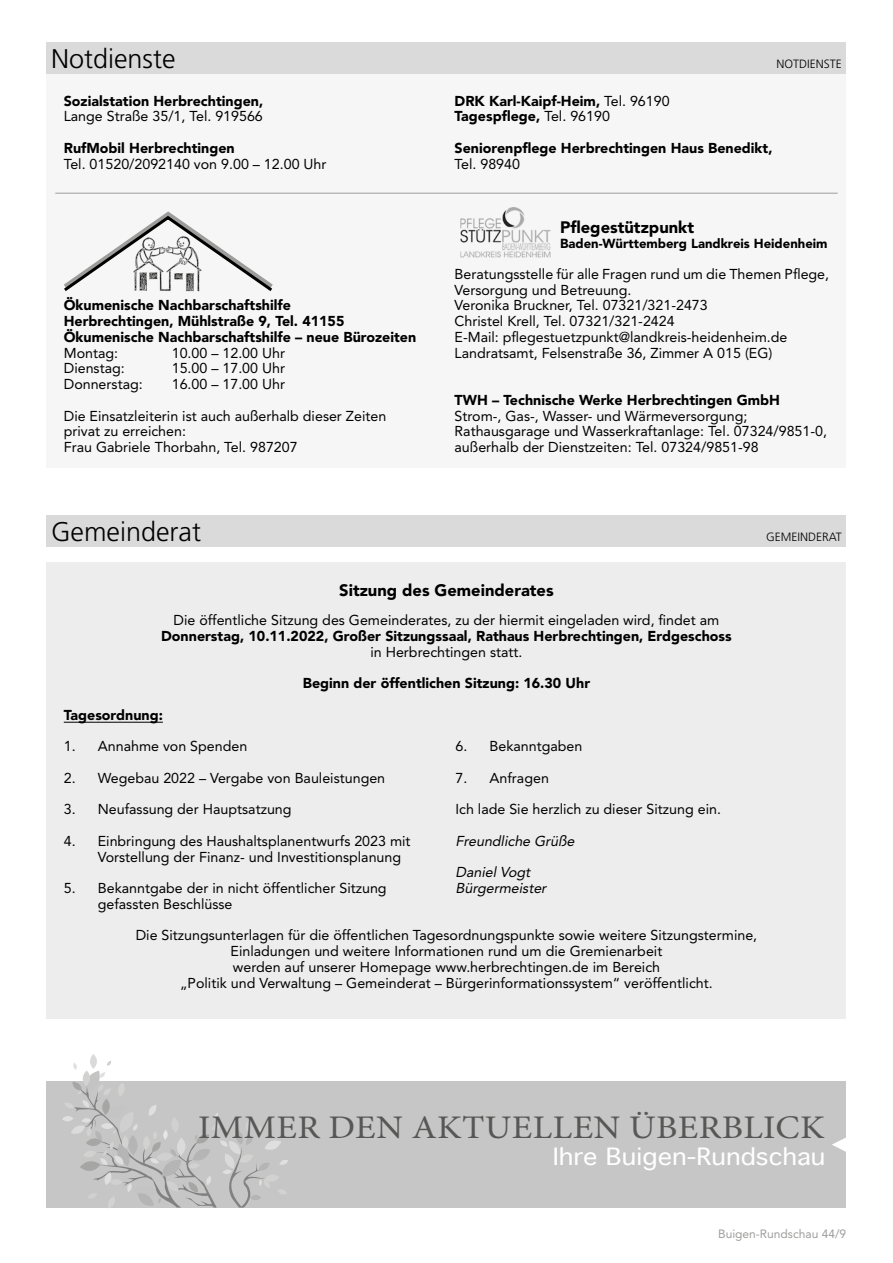
<style>
.page{position:relative;width:893px;height:1263px;background:#fff}
.page>*{position:absolute;margin:0;border:0;box-sizing:border-box;transform-origin:0 0}
.t1{font:33px "Minion Pro";letter-spacing:.01em;color:#575756;scale:1.1 1}
.t2{font:300 27px "Frutiger";color:#000}
.t3{font:300 22.8px "Thonburi";color:#fff;scale:1.1 1}
.t4{font:900 16.5px "Avenir";color:#000}
.t5{font:14.25px/15.8px "Avenir";color:#000}
.t6{font:900 14.25px/15.8px "Avenir";color:#000}
.t7{font:italic 14.25px/15.8px "Avenir";color:#000}
.t8{font:900 13.05px "Avenir";color:#000}
.t9{font:300 12px "Frutiger";color:#000}
.t10{font:12px "Avenir";color:#9d9d9c}
.s1{font-weight:400}
</style>
<div class="page">
<div style="left:47px;top:515px;width:799px;height:32px;background:#dadada"></div>
<div style="left:47px;top:562px;width:799px;height:457px;background:#ededed"></div>
<hr style="left:64px;top:722px;width:99px;height:1px;background:#000">
<div style="left:47px;top:74px;width:799px;height:394px;background:#f6f6f6"></div>
<div style="left:47px;top:43px;width:799px;height:31px;background:#dadada"></div>
<svg style="left:64px;top:211px;width:209px;height:81px"></svg>
<img style="left:460px;top:208px;width:91px;height:50px">
<hr style="left:55px;top:193px;width:783px;height:1px;background:#9d9d9c">
<div style="left:47px;top:1082px;width:799px;height:126px;background:#c6c6c6"></div>
<svg style="left:90px;top:1054px;width:7px;height:15px"></svg>
<svg style="left:62px;top:1061px;width:226px;height:147px"></svg>
<svg style="left:832px;top:1137px;width:14px;height:15px"></svg>
<h2 class="t2" style="left:51px;top:43px;width:126px">Notdienste</h2>
<p class="t9" style="left:777px;top:57px;width:67px">NOTDIENSTE</p>
<p class="t6" style="left:64px;top:93px;width:201px">Sozialstation Herbrechtingen,</p>
<p class="t5" style="left:64px;top:108px;width:201px">Lange Straße 35/1, Tel. 919566</p>
<p class="t6" style="left:64px;top:140px;width:173px">RufMobil Herbrechtingen</p>
<p class="t5" style="left:64px;top:156px;width:264px">Tel. 01520/2092140 von 9.00 – 12.00 Uhr</p>
<p class="t6" style="left:64px;top:297px;width:354px">Ökumenische Nachbarschaftshilfe<br>Herbrechtingen, Mühlstraße 9, Tel. 41155<br>Ökumenische Nachbarschaftshilfe – neue Bürozeiten</p>
<p class="t5" style="left:64px;top:345px;width:56px">Montag:</p>
<p class="t5" style="left:172px;top:345px;width:115px">10.00 – 12.00 Uhr</p>
<p class="t5" style="left:64px;top:360px;width:62px">Dienstag:</p>
<p class="t5" style="left:172px;top:360px;width:115px">15.00 – 17.00 Uhr</p>
<p class="t5" style="left:64px;top:376px;width:80px">Donnerstag:</p>
<p class="t5" style="left:172px;top:376px;width:115px">16.00 – 17.00 Uhr</p>
<p class="t5" style="left:64px;top:408px;width:324px">Die Einsatzleiterin ist auch außerhalb dieser Zeiten privat zu erreichen:<br>Frau Gabriele Thorbahn, Tel. 987207</p>
<p class="t6" style="left:455px;top:93px;width:217px">DRK Karl-Kaipf-Heim, <span class="s1">Tel. 96190<br></span>Tagespflege, <span class="s1">Tel. 96190</span></p>
<p class="t6" style="left:455px;top:140px;width:319px">Seniorenpflege Herbrechtingen Haus Benedikt,</p>
<p class="t5" style="left:455px;top:156px;width:67px">Tel. 98940</p>
<p class="t4" style="left:560px;top:217px;width:136px">Pflegestützpunkt</p>
<p class="t8" style="left:560px;top:236px;width:269px">Baden-Württemberg Landkreis Heidenheim</p>
<p class="t5" style="left:455px;top:266px;width:376px">Beratungsstelle für alle Fragen rund um die Themen Pflege, Versorgung und Betreuung.<br>Veronika Bruckner, Tel. 07321/321-2473<br>Christel Krell, Tel. 07321/321-2424<br>E-Mail: pflegestuetzpunkt@landkreis-heidenheim.de Landratsamt, Felsenstraße 36, Zimmer A 015 (EG)</p>
<p class="t6" style="left:455px;top:392px;width:327px">TWH – Technische Werke Herbrechtingen GmbH</p>
<p class="t5" style="left:455px;top:408px;width:374px">Strom-, Gas-, Wasser- und Wärmeversorgung;<br>Rathausgarage und Wasserkraftanlage: Tel. 07324/9851-0, außerhalb der Dienstzeiten: Tel. 07324/9851-98</p>
<h2 class="t2" style="left:51px;top:516px;width:151px">Gemeinderat</h2>
<p class="t9" style="left:766px;top:530px;width:77px">GEMEINDERAT</p>
<p class="t4" style="left:339px;top:580px;width:216px">Sitzung des Gemeinderates</p>
<p class="t5" style="left:174px;top:612px;width:547px">Die öffentliche Sitzung des Gemeinderates, zu der hiermit eingeladen wird, findet am</p>
<p class="t6" style="left:161px;top:628px;width:572px">Donnerstag, 10.11.2022, Großer Sitzungssaal, Rathaus Herbrechtingen, Erdgeschoss</p>
<p class="t5" style="left:370px;top:644px;width:154px">in Herbrechtingen statt.</p>
<p class="t6" style="left:303px;top:675px;width:289px">Beginn der öffentlichen Sitzung: 16.30 Uhr</p>
<p class="t6" style="left:64px;top:707px;width:101px">Tagesordnung:</p>
<p class="t5" style="left:64px;top:738px;width:185px">1. Annahme von Spenden</p>
<p class="t5" style="left:64px;top:770px;width:323px">2. Wegebau 2022 – Vergabe von Bauleistungen</p>
<p class="t5" style="left:64px;top:801px;width:229px">3. Neufassung der Hauptsatzung</p>
<p class="t5" style="left:98px;top:833px;width:314px;text-indent:-34px">4. Einbringung des Haushaltsplanentwurfs 2023 mit<br>Vorstellung der Finanz- und Investitionsplanung</p>
<p class="t5" style="left:98px;top:880px;width:290px;text-indent:-34px">5. Bekanntgabe der in nicht öffentlicher Sitzung gefassten Beschlüsse</p>
<p class="t5" style="left:455px;top:738px;width:128px">6. Bekanntgaben</p>
<p class="t5" style="left:455px;top:770px;width:95px">7. Anfragen</p>
<p class="t5" style="left:455px;top:801px;width:267px">Ich lade Sie herzlich zu dieser Sitzung ein.</p>
<p class="t7" style="left:455px;top:833px;width:124px">Freundliche Grüße</p>
<p class="t7" style="left:455px;top:864px;width:95px">Daniel Vogt<br>Bürgermeister</p>
<p class="t5" style="left:136px;top:927px;width:623px;text-align:center">Die Sitzungsunterlagen für die öffentlichen Tagesordnungspunkte sowie weitere Sitzungstermine, Einladungen und weitere Informationen rund um die Gremienarbeit<br>werden auf unserer Homepage www.herbrechtingen.de im Bereich<br>„Politik und Verwaltung – Gemeinderat – Bürgerinformationssystem“ veröffentlicht.</p>
<h1 class="t1" style="left:198px;top:1105px;width:571px">IMMER DEN AKTUELLEN ÜBERBLICK</h1>
<h3 class="t3" style="left:553px;top:1144px;width:249px">Ihre Buigen-Rundschau</h3>
<p class="t10" style="left:718px;top:1227px;width:130px">Buigen-Rundschau 44/9</p>
</div>
